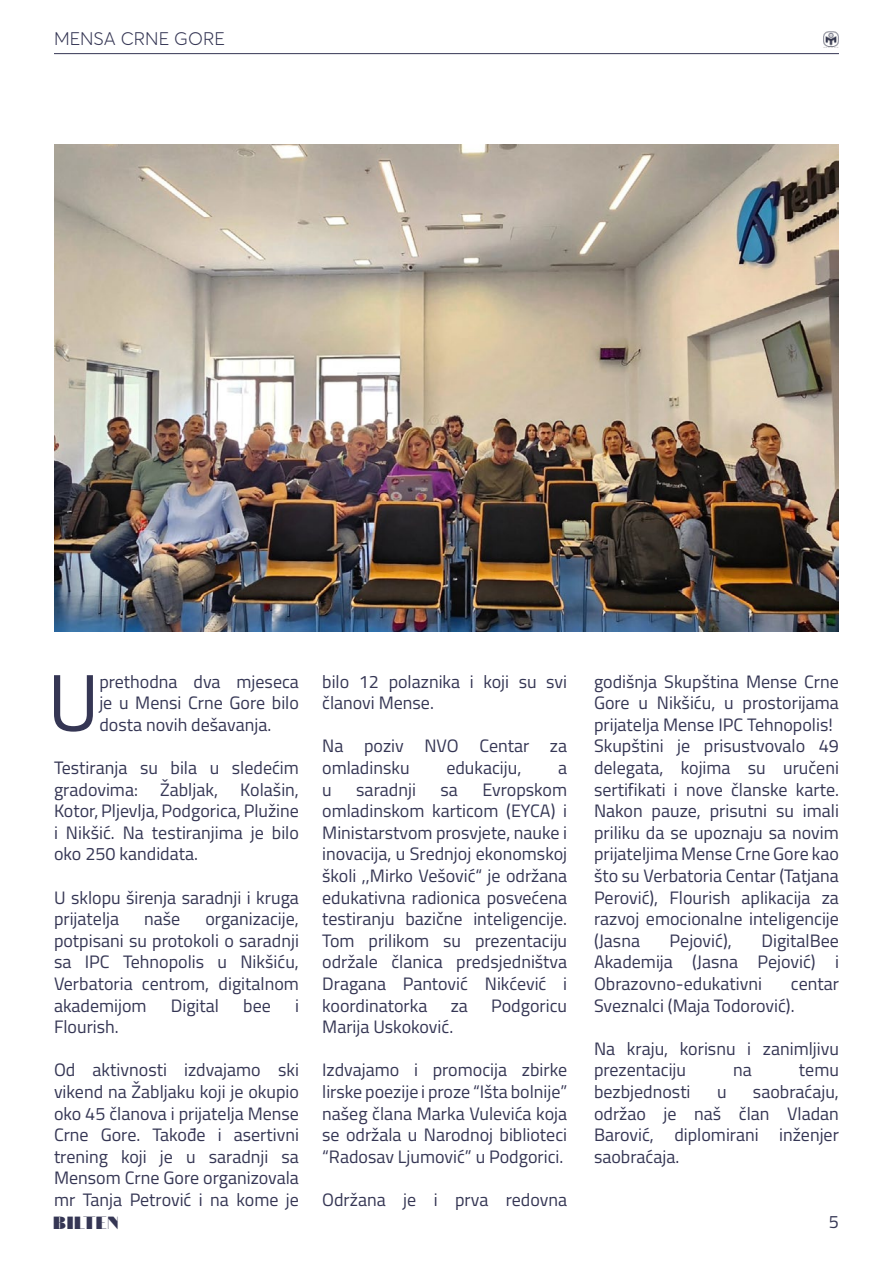
<style>
.page{position:relative;width:893px;height:1263px;background:#fff}
.page>*{position:absolute;margin:0;border:0;box-sizing:border-box;transform-origin:0 0}
.t1{font:80.4px "Titillium Web";color:#353654}
.t2{font:18px/21.6px "Titillium Web";color:#353654;text-align:justify}
.t3{font:300 18px "Averta";color:#353654}
.t4{font:900 18px "Ravensara Sans";color:#353654}
</style>
<div class="page">
<hr style="left:54px;top:53px;width:785px;height:1px;background:#353654">
<img style="left:824px;top:31px;width:15px;height:16px">
<img style="left:54px;top:144px;width:785px;height:487px">
<p class="t3" style="left:54px;top:28px;width:172px">MENSA CRNE GORE</p>
<h1 class="t1" style="left:48px;top:644px;width:53px">U</h1>
<p class="t2" style="left:99px;top:670px;width:201px">prethodna dva mjeseca je u Mensi Crne Gore bilo dosta novih dešavanja.</p>
<p class="t2" style="left:54px;top:756px;width:246px">Testiranja su bila u sledećim gradovima: Žabljak, Kolašin, Kotor, Pljevlja, Podgorica, Plužine i Nikšić. Na testiranjima je bilo oko 250 kandidata.</p>
<p class="t2" style="left:54px;top:886px;width:246px">U sklopu širenja saradnji i kruga prijatelja</p>
<p class="t2" style="left:144px;top:907px;width:38px">naše</p>
<p class="t2" style="left:54px;top:907px;width:246px;text-indent:151px">organizacije, potpisani su protokoli o saradnji sa IPC Tehnopolis u Nikšiću, Verbatoria centrom, digitalnom akademijom</p>
<p class="t2" style="left:171px;top:994px;width:50px">Digital</p>
<p class="t2" style="left:243px;top:994px;width:29px">bee</p>
<p class="t2" style="left:295px;top:994px;width:5px">i</p>
<p class="t2" style="left:54px;top:1015px;width:66px">Flourish.</p>
<p class="t2" style="left:54px;top:1058px;width:246px">Od aktivnosti izdvajamo ski vikend na Žabljaku koji je okupio oko 45 članova i prijatelja Mense Crne Gore. Takođe i asertivni trening koji je u saradnji sa Mensom Crne Gore organizovala mr Tanja Petrović i na kome je</p>
<p class="t2" style="left:322px;top:670px;width:246px">bilo 12 polaznika i koji su svi članovi Mense.</p>
<p class="t2" style="left:322px;top:734px;width:246px">Na poziv NVO Centar za omladinsku</p>
<p class="t2" style="left:446px;top:756px;width:77px">edukaciju,</p>
<p class="t2" style="left:558px;top:756px;width:11px">a</p>
<p class="t2" style="left:322px;top:778px;width:246px;text-indent:160px">Evropskom omladinskom karticom (EYCA) i Ministarstvom prosvjete, nauke i inovacija, u Srednjoj ekonomskoj školi ,,Mirko Vešović“ je održana edukativna radionica posvećena testiranju bazične inteligencije.<br>Tom prilikom su prezentaciju održale članica predsjedništva Dragana Pantović Nikćević i koordinatorka</p>
<p class="t2" style="left:322px;top:778px;width:11px">u</p>
<p class="t2" style="left:356px;top:778px;width:61px">saradnji</p>
<p class="t2" style="left:440px;top:778px;width:19px">sa</p>
<p class="t2" style="left:451px;top:994px;width:19px">za</p>
<p class="t2" style="left:491px;top:994px;width:77px">Podgoricu</p>
<p class="t2" style="left:322px;top:1015px;width:133px">Marija Uskoković.</p>
<p class="t2" style="left:322px;top:1058px;width:246px">Izdvajamo i promocija zbirke lirske poezije i proze “Išta bolnije” našeg člana Marka Vulevića koja se održala u Narodnoj biblioteci “Radosav Ljumović” u Podgorici.</p>
<p class="t2" style="left:322px;top:1188px;width:246px">Održana je i prva redovna</p>
<p class="t2" style="left:594px;top:670px;width:246px;text-align:left">godišnja Skupština Mense Crne<br>Gore u Nikšiću, u prostorijama prijatelja Mense IPC Tehnopolis!<br>Skupštini je prisustvovalo 49 delegata, kojima su uručeni sertifikati i nove članske karte.<br>Nakon pauze, prisutni su imali priliku da se upoznaju sa novim prijateljima Mense Crne Gore kao što su Verbatoria Centar (Tatjana<br>Perović), Flourish aplikacija za razvoj emocionalne inteligencije (Jasna</p>
<p class="t2" style="left:670px;top:929px;width:64px">Pejović),</p>
<p class="t2" style="left:594px;top:929px;width:246px;text-indent:167px">DigitalBee Akademija (Jasna Pejović) i Obrazovno-edukativni</p>
<p class="t2" style="left:594px;top:972px;width:246px;text-indent:197px">centar<br>Sveznalci (Maja Todorović).</p>
<p class="t2" style="left:594px;top:1037px;width:246px">Na kraju, korisnu i zanimljivu prezentaciju</p>
<p class="t2" style="left:733px;top:1058px;width:20px">na</p>
<p class="t2" style="left:799px;top:1058px;width:42px">temu</p>
<p class="t2" style="left:594px;top:1080px;width:246px;text-indent:159px">saobraćaju, održao je naš član Vladan Barović, diplomirani inženjer saobraćaja.</p>
<p class="t2" style="left:594px;top:1080px;width:98px">bezbjednosti</p>
<p class="t2" style="left:717px;top:1080px;width:11px">u</p>
<p class="t4" style="left:53px;top:1212px;width:68px">BILTEN</p>
<p class="t2" style="left:829px;top:1210px;width:12px">5</p>
</div>
